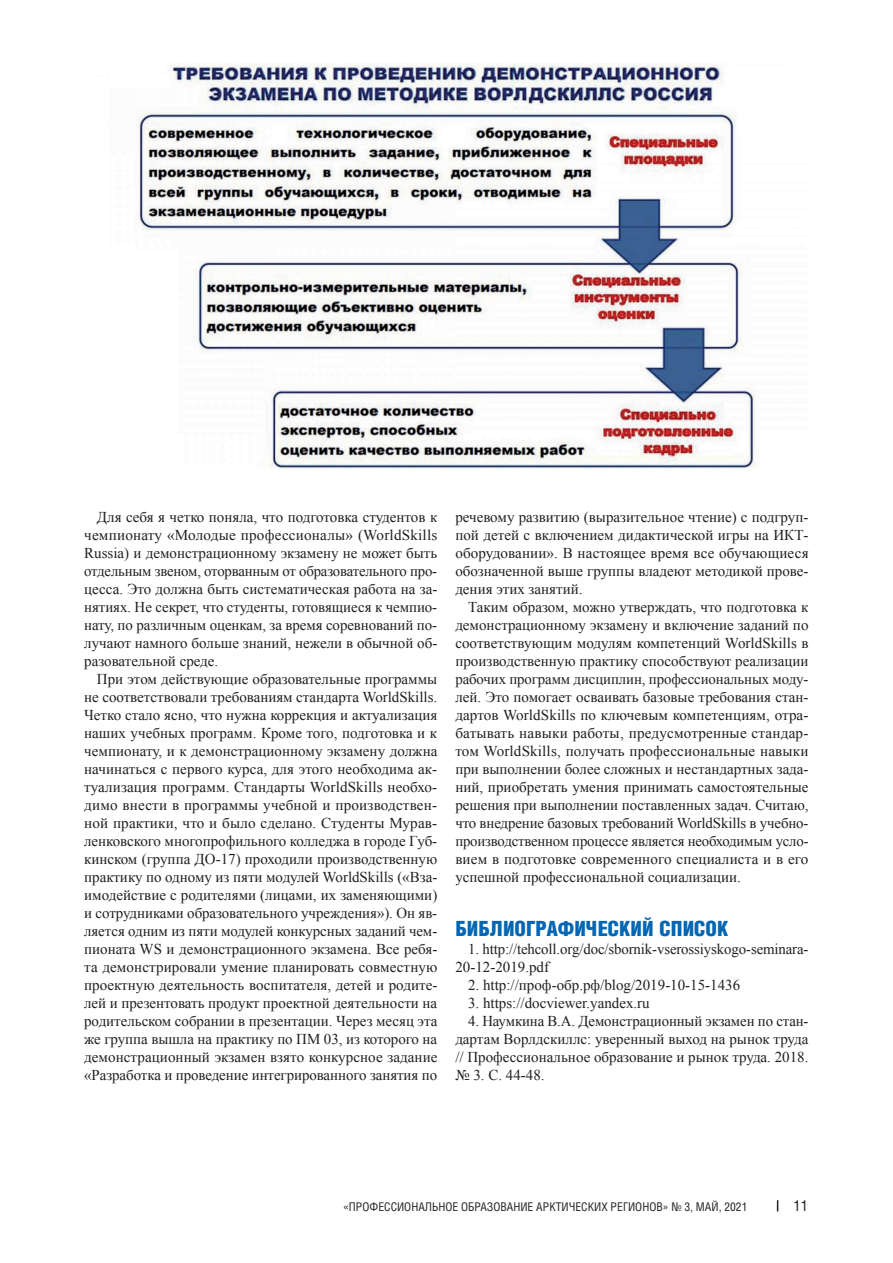
<style>
.page{position:relative;width:893px;height:1263px;background:#fff}
.page>*{position:absolute;margin:0;border:0;box-sizing:border-box;transform-origin:0 0}
.t1{font:900 21px "Helios Cond";color:#0166b3}
.t2{font:15px/18px "Times New Roman";color:#231f20;text-align:justify}
.t3{font:15px "Helios Cond C";color:#231f20}
.t4{font:12px "Helios Cond C";color:#231f20}
</style>
<div class="page">
<img style="left:138px;top:63px;width:618px;height:407px">
<p class="t2" style="left:84px;top:508px;width:355px;text-indent:13px">Для себя я четко поняла, что подготовка студентов к чемпионату «Молодые профессионалы» (WorldSkills Russia) и демонстрационному экзамену не может быть отдельным звеном, оторванным от образовательного про&shy;цесса. Это должна быть систематическая работа на за&shy;нятиях. Не секрет, что студенты, готовящиеся к чемпио&shy;нату, по различным оценкам, за время соревнований по&shy;лучают намного больше знаний, нежели в обычной об&shy;разовательной среде.</p>
<p class="t2" style="left:84px;top:670px;width:355px;text-indent:13px">При этом действующие образовательные программы не соответствовали требованиям стандарта WorldSkills.<br>Четко стало ясно, что нужна коррекция и актуализация наших учебных программ. Кроме того, подготовка и к чемпионату, и к демонстрационному экзамену должна начинаться с первого курса, для этого необходима ак&shy;туализация программ. Стандарты WorldSkills необхо&shy;димо внести в программы учебной и производствен&shy;ной практики, что и было сделано. Студенты Мурав&shy;ленковского многопрофильного колледжа в городе Губ&shy;кинском (группа ДО-17) проходили производственную практику по одному из пяти модулей WorldSkills («Вза&shy;имодействие с родителями (лицами, их заменяющими) и сотрудниками образовательного учреждения»). Он яв&shy;ляется одним из пяти модулей конкурсных заданий чем&shy;пионата WS и демонстрационного экзамена. Все ребя&shy;та демонстрировали умение планировать совместную проектную деятельность воспитателя, детей и родите&shy;лей и презентовать продукт проектной деятельности на родительском собрании в презентации. Через месяц эта же группа вышла на практику по ПМ 03, из которого на демонстрационный экзамен взято конкурсное задание «Разработка и проведение интегрированного занятия по</p>
<p class="t2" style="left:455px;top:508px;width:355px">речевому развитию (выразительное чтение) с подгруп&shy;пой детей с включением дидактической игры на ИКТ&shy;оборудовании». В настоящее время все обучающиеся обозначенной выше группы владеют методикой прове&shy;дения этих занятий.</p>
<p class="t2" style="left:455px;top:598px;width:355px;text-indent:13px">Таким образом, можно утверждать, что подготовка к демонстрационному экзамену и включение заданий по соответствующим модулям компетенций WorldSkills в производственную практику способствуют реализации рабочих программ дисциплин, профессиональных моду&shy;лей. Это помогает осваивать базовые требования стан&shy;дартов WorldSkills по ключевым компетенциям, отра&shy;батывать навыки работы, предусмотренные стандар&shy;том WorldSkills, получать профессиональные навыки при выполнении более сложных и нестандартных зада&shy;ний, приобретать умения принимать самостоятельные решения при выполнении поставленных задач. Считаю, что внедрение базовых требований WorldSkills в учебно&shy;производственном процессе является необходимым усло&shy;вием в подготовке современного специалиста и в его успешной профессиональной социализации.</p>
<h1 class="t1" style="left:455px;top:917px;width:275px">БИБЛИОГРАФИЧЕСКИЙ СПИСОК</h1>
<p class="t2" style="left:455px;top:940px;width:355px;text-indent:13px">1. http://tehcoll.org/doc/sbornik-vserossiyskogo-seminara-<br>20-12-2019.pdf</p>
<p class="t2" style="left:468px;top:976px;width:274px">2. http://проф-обр.рф/blog/2019-10-15-1436</p>
<p class="t2" style="left:468px;top:994px;width:183px">3. https://docviewer.yandex.ru</p>
<p class="t2" style="left:455px;top:1012px;width:355px;text-indent:13px">4. Наумкина В.А. Демонстрационный экзамен по стан&shy;дартам Ворлдскиллс: уверенный выход на рынок труда // Профессиональное образование и рынок труда. 2018. № 3. С. 44-48.</p>
<p class="t4" style="left:343px;top:1199px;width:406px">«ПРОФЕССИОНАЛЬНОЕ ОБРАЗОВАНИЕ АРКТИЧЕСКИХ РЕГИОНОВ» № 3, МАЙ, 2021</p>
<p class="t3" style="left:793px;top:1197px;width:16px">11</p>
</div>
